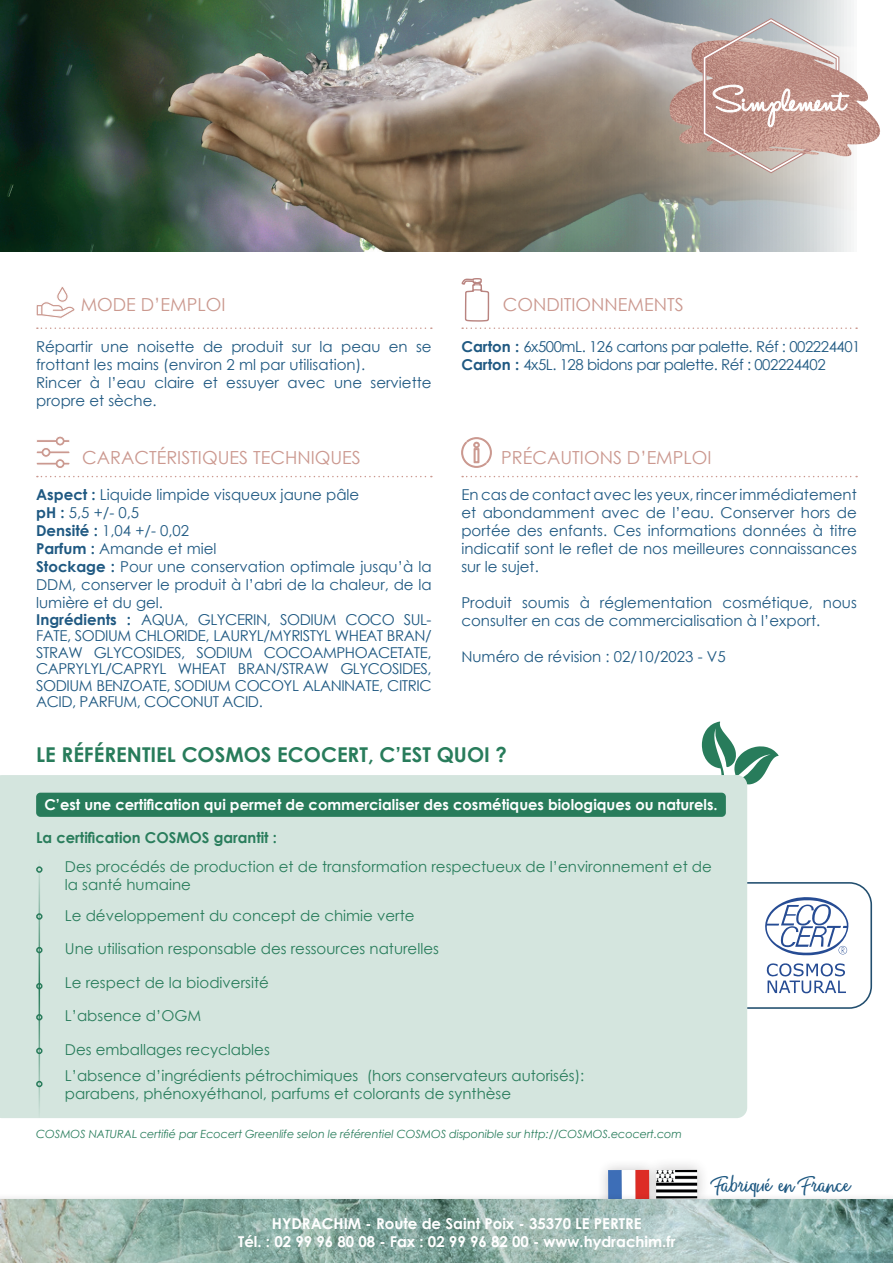
<style>
.page{position:relative;width:893px;height:1263px;background:#fff}
.page>*{position:absolute;margin:0;border:0;box-sizing:border-box;transform-origin:0 0}
.t1{font:22.5px "Money Penny Script";letter-spacing:.01em;color:#1f5982}
.t2{font:700 20.4px "Century Gothic";color:#287c5b}
.t3{font:18px "Century Gothic";color:#cb988f}
.t4{font:18px "Century Gothic";color:#cb998f}
.t5{font:15px/18px "Century Gothic";color:#1f5982}
.t6{font:15px/18px "Century Gothic";color:#297d5c}
.t7{font:700 15px/18px "Century Gothic";color:#fff;text-align:center}
.t8{font:15px/18px "Century Gothic";letter-spacing:-.03em;color:#1f5982}
.t9{font:700 15px "Century Gothic";color:#297d5c}
.t10{font:italic 11.25px "Century Gothic";letter-spacing:-.01em;color:#297d5c}
.s1{font-weight:700}
</style>
<div class="page">
<svg style="left:36px;top:436px;width:34px;height:32px"></svg>
<svg style="left:461px;top:437px;width:31px;height:31px"></svg>
<svg style="left:36px;top:287px;width:39px;height:31px"></svg>
<svg style="left:37px;top:327px;width:395px;height:2px"></svg>
<svg style="left:37px;top:476px;width:395px;height:1px"></svg>
<svg style="left:461px;top:278px;width:396px;height:51px"></svg>
<svg style="left:462px;top:476px;width:395px;height:1px"></svg>
<img style="left:0;top:0;width:854px;height:252px">
<img style="left:668px;top:40px;width:212px;height:117px">
<svg style="left:702px;top:17px;width:147px;height:157px;background:#c7aaa4"></svg>
<div style="left:643px;top:1157px;width:67px;height:54px;background:#231f20;opacity:.25"></div>
<img style="left:661px;top:1170px;width:36px;height:23px">
<div style="left:597px;top:1158px;width:64px;height:69px;background:#231f20;opacity:.25"></div>
<div style="left:608px;top:1170px;width:14px;height:46px;background:#3d6eb7"></div>
<div style="left:622px;top:1170px;width:14px;height:46px;background:#fff"></div>
<div style="left:635px;top:1170px;width:14px;height:46px;background:#dd2c25"></div>
<div style="left:0;top:1193px;width:893px;height:70px;background:#231f20;opacity:.54"></div>
<img style="left:0;top:1199px;width:893px;height:64px">
<div style="left:713px;top:882px;width:159px;height:127px;border:2px solid #0a3b5f;border-radius:22px"></div>
<svg style="left:767px;top:963px;width:79px;height:30px"></svg>
<svg style="left:765px;top:897px;width:83px;height:58px"></svg>
<svg style="left:702px;top:721px;width:77px;height:64px"></svg>
<div style="left:0;top:775px;width:747px;height:343px;background:#d4e5de"></div>
<div style="left:36px;top:866px;width:7px;height:7px;border:2px solid #287c5b;border-radius:50%"></div>
<div style="left:36px;top:913px;width:7px;height:7px;border:2px solid #287c5b;border-radius:50%"></div>
<div style="left:36px;top:947px;width:7px;height:6px;border:2px solid #287c5b;border-radius:50%"></div>
<div style="left:36px;top:983px;width:7px;height:6px;border:2px solid #287c5b;border-radius:50%"></div>
<div style="left:36px;top:1014px;width:7px;height:6px;border:2px solid #287c5b;border-radius:50%"></div>
<div style="left:36px;top:1048px;width:7px;height:6px;border:2px solid #287c5b;border-radius:50%"></div>
<div style="left:36px;top:1081px;width:7px;height:6px;border:2px solid #287c5b;border-radius:50%"></div>
<div style="left:36px;top:793px;width:690px;height:24px;background:#287c5b;border-radius:4px"></div>
<hr style="left:39px;top:858px;width:1px;height:130px;background:#287c5b">
<hr style="left:39px;top:988px;width:1px;height:130px;background:#287c5b">
<p class="t4" style="left:81px;top:292px;width:146px">MODE D’EMPLOI</p>
<p class="t5" style="left:36px;top:338px;width:397px">Répartir une noisette de produit sur la peau en se frottant les mains (environ 2 ml par utilisation).<br>Rincer à l’eau claire et essuyer avec une serviette propre et sèche.</p>
<p class="t3" style="left:503px;top:292px;width:182px">CONDITIONNEMENTS</p>
<p class="t8" style="left:461px;top:338px;width:401px"><span class="s1">Carton :</span> 6x500mL. 126 cartons par palette. Réf : 002224401<br><span class="s1">Carton :</span> 4x5L. 128 bidons par palette. Réf : 002224402</p>
<p class="t3" style="left:82px;top:444px;width:280px">CARACTÉRISTIQUES TECHNIQUES</p>
<p class="t3" style="left:501px;top:444px;width:212px">PRÉCAUTIONS D’EMPLOI</p>
<p class="t5" style="left:36px;top:486px;width:397px"><span class="s1">Aspect :</span> Liquide limpide visqueux jaune pâle<br><span class="s1">pH :</span> 5,5 +/- 0,5<br><span class="s1">Densité :</span> 1,04 +/- 0,02<br><span class="s1">Parfum :</span> Amande et miel<br><span class="s1">Stockage :</span> Pour une conservation optimale jusqu’à la<br>DDM, conserver le produit à l’abri de la chaleur, de la lumière et du gel.</p>
<p class="t5" style="left:36px;top:611px;width:397px;line-height:16.5px;text-align:justify"><span class="s1">Ingrédients :</span> AQUA, GLYCERIN, SODIUM COCO SUL-FATE, SODIUM CHLORIDE, LAURYL/MYRISTYL WHEAT BRAN/ STRAW GLYCOSIDES, SODIUM COCOAMPHOACETATE, CAPRYLYL/CAPRYL WHEAT BRAN/STRAW GLYCOSIDES, SODIUM BENZOATE, SODIUM COCOYL ALANINATE, CITRIC ACID, PARFUM, COCONUT ACID.</p>
<p class="t5" style="left:461px;top:486px;width:397px;text-align:justify">En cas de contact avec les yeux, rincer immédiatement et abondamment avec de l’eau. Conserver hors de portée des enfants. Ces informations données à titre indicatif sont le reflet de nos meilleures connaissances sur le sujet.</p>
<p class="t5" style="left:461px;top:594px;width:397px">Produit soumis à réglementation cosmétique, nous consulter en cas de commercialisation à l’export.</p>
<p class="t5" style="left:461px;top:648px;width:266px">Numéro de révision : 02/10/2023 - V5</p>
<h2 class="t2" style="left:36px;top:739px;width:472px">LE RÉFÉRENTIEL COSMOS ECOCERT, C’EST QUOI ?</h2>
<p class="t7" style="left:44px;top:795px;width:675px">C’est une certification qui permet de commercialiser des cosmétiques biologiques ou naturels.</p>
<p class="t9" style="left:36px;top:826px;width:242px">La certification COSMOS garantit :</p>
<p class="t6" style="left:65px;top:858px;width:649px">Des procédés de production et de transformation respectueux de l’environnement et de la santé humaine</p>
<p class="t6" style="left:65px;top:899px;width:376px;line-height:32.8px">Le développement du concept de chimie verte<br>Une utilisation responsable des ressources naturelles</p>
<p class="t6" style="left:65px;top:973px;width:205px">Le respect de la biodiversité</p>
<p class="t6" style="left:65px;top:1007px;width:138px">L’absence d’OGM</p>
<p class="t6" style="left:65px;top:1040px;width:207px">Des emballages recyclables</p>
<p class="t6" style="left:65px;top:1066px;width:521px">L’absence d’ingrédients pétrochimiques (hors conservateurs autorisés): parabens, phénoxyéthanol, parfums et colorants de synthèse</p>
<p class="t10" style="left:36px;top:1126px;width:647px">COSMOS NATURAL certifié par Ecocert Greenlife selon le référentiel COSMOS disponible sur http://COSMOS.ecocert.com</p>
<p class="t7" style="left:238px;top:1214px;width:439px">HYDRACHIM - Route de Saint Poix - 35370 LE PERTRE<br>Tél. : 02 99 96 80 08 - Fax : 02 99 96 82 00 - www.hydrachim.fr</p>
<h1 class="t1" style="left:713px;top:1169px;width:139px">Fabriqué en France</h1>
</div>
